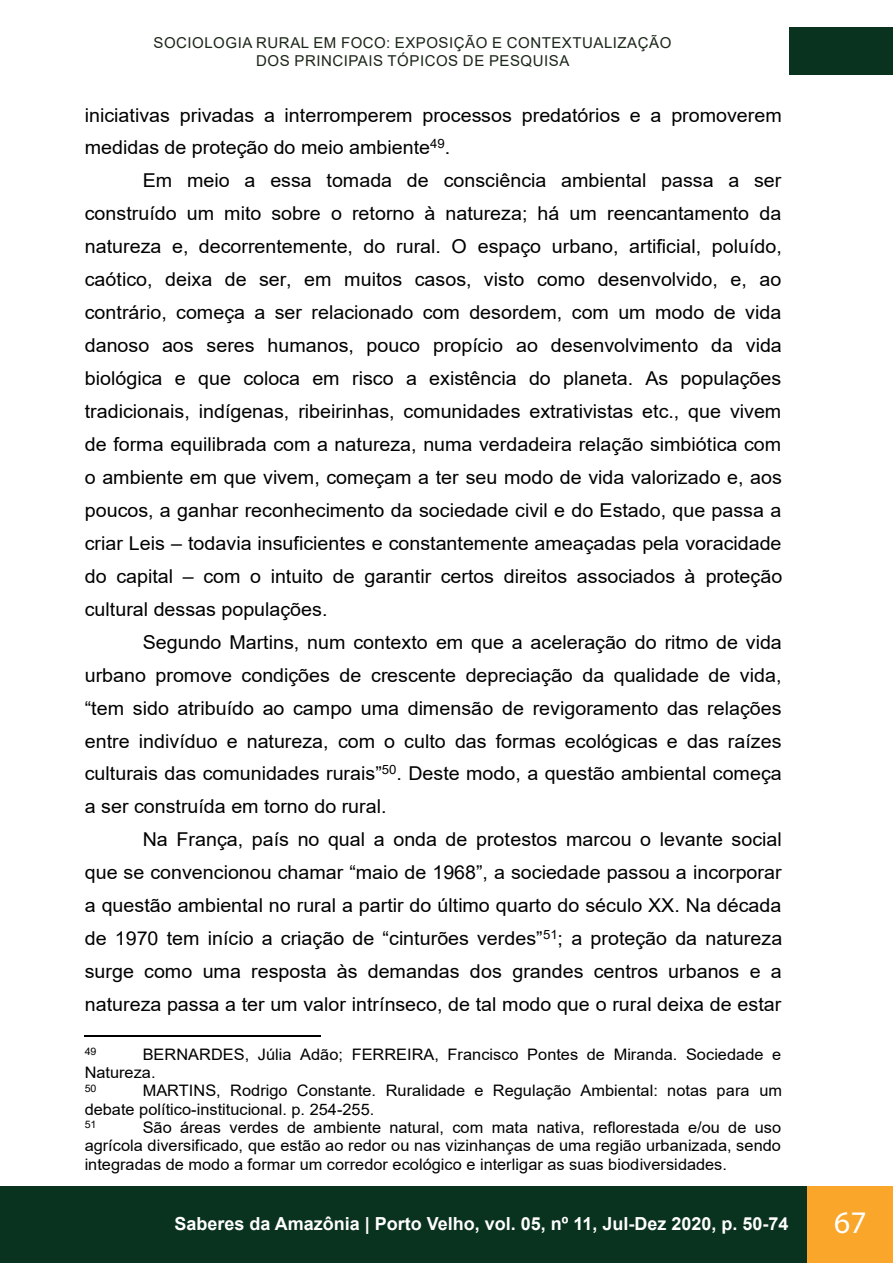
<style>
.page{position:relative;width:893px;height:1263px;background:#fff}
.page>*{position:absolute;margin:0;border:0;box-sizing:border-box;transform-origin:0 0}
.t1{font:31.5px "Myriad Pro";color:#fff}
.t2{font:19.05px "Arial";color:#000}
.t3{font:700 18px "Arial";color:#fff}
.t4{font:15.9px/18.3px "Arial";color:#000}
.t5{font:15px/18px "Arial";letter-spacing:.035em;color:#1a2618;text-align:center}
.t6{font:10.35px "Arial";color:#000}
</style>
<div class="page">
<div style="left:789px;top:28px;width:104px;height:47px;background:#09321f"></div>
<div style="left:0;top:1186px;width:893px;height:77px;background:#09321f"></div>
<div style="left:808px;top:1186px;width:85px;height:77px;background:#f9a62a"></div>
<hr style="left:85px;top:1036px;width:236px;height:1px;background:#000">
<p class="t5" style="left:153px;top:34px;width:519px">SOCIOLOGIA RURAL EM FOCO: EXPOSIÇÃO E CONTEXTUALIZAÇÃO<br>DOS PRINCIPAIS TÓPICOS DE PESQUISA</p>
<p class="t2" style="left:85px;top:102px;width:698px">iniciativas privadas a interromperem processos predatórios e a promoverem</p>
<p class="t2" style="left:85px;top:135px;width:367px">medidas de proteção do meio ambiente<sup>49</sup>.</p>
<p class="t2" style="left:143px;top:168px;width:640px">Em meio a essa tomada de consciência ambiental passa a ser</p>
<p class="t2" style="left:85px;top:200px;width:698px">construído um mito sobre o retorno à natureza; há um reencantamento da</p>
<p class="t2" style="left:85px;top:234px;width:699px">natureza e, decorrentemente, do rural. O espaço urbano, artificial, poluído,</p>
<p class="t2" style="left:85px;top:266px;width:698px">caótico, deixa de ser, em muitos casos, visto como desenvolvido, e, ao</p>
<p class="t2" style="left:85px;top:299px;width:698px">contrário, começa a ser relacionado com desordem, com um modo de vida</p>
<p class="t2" style="left:85px;top:332px;width:698px">danoso aos seres humanos, pouco propício ao desenvolvimento da vida</p>
<p class="t2" style="left:85px;top:365px;width:698px">biológica e que coloca em risco a existência do planeta. As populações</p>
<p class="t2" style="left:85px;top:398px;width:698px">tradicionais, indígenas, ribeirinhas, comunidades extrativistas etc., que vivem</p>
<p class="t2" style="left:85px;top:431px;width:698px">de forma equilibrada com a natureza, numa verdadeira relação simbiótica com</p>
<p class="t2" style="left:85px;top:464px;width:699px">o ambiente em que vivem, começam a ter seu modo de vida valorizado e, aos</p>
<p class="t2" style="left:85px;top:497px;width:698px">poucos, a ganhar reconhecimento da sociedade civil e do Estado, que passa a</p>
<p class="t2" style="left:85px;top:530px;width:698px">criar Leis – todavia insuficientes e constantemente ameaçadas pela voracidade</p>
<p class="t2" style="left:85px;top:563px;width:699px">do capital – com o intuito de garantir certos direitos associados à proteção</p>
<p class="t2" style="left:85px;top:596px;width:244px">cultural dessas populações.</p>
<p class="t2" style="left:143px;top:629px;width:640px">Segundo Martins, num contexto em que a aceleração do ritmo de vida</p>
<p class="t2" style="left:85px;top:662px;width:698px">urbano promove condições de crescente depreciação da qualidade de vida,</p>
<p class="t2" style="left:85px;top:695px;width:699px">“tem sido atribuído ao campo uma dimensão de revigoramento das relações</p>
<p class="t2" style="left:85px;top:728px;width:698px">entre indivíduo e natureza, com o culto das formas ecológicas e das raízes</p>
<p class="t2" style="left:85px;top:761px;width:698px">culturais das comunidades rurais”<sup>50</sup>. Deste modo, a questão ambiental começa</p>
<p class="t2" style="left:85px;top:794px;width:303px">a ser construída em torno do rural.</p>
<p class="t2" style="left:143px;top:826px;width:641px">Na França, país no qual a onda de protestos marcou o levante social</p>
<p class="t2" style="left:85px;top:859px;width:698px">que se convencionou chamar “maio de 1968”, a sociedade passou a incorporar</p>
<p class="t2" style="left:85px;top:892px;width:698px">a questão ambiental no rural a partir do último quarto do século XX. Na década</p>
<p class="t2" style="left:85px;top:925px;width:699px">de 1970 tem início a criação de “cinturões verdes”<sup>51</sup>; a proteção da natureza</p>
<p class="t2" style="left:85px;top:958px;width:699px">surge como uma resposta às demandas dos grandes centros urbanos e a</p>
<p class="t2" style="left:85px;top:991px;width:698px">natureza passa a ter um valor intrínseco, de tal modo que o rural deixa de estar</p>
<p class="t6" style="left:85px;top:1044px;width:13px">49</p>
<p class="t4" style="left:85px;top:1045px;width:698px;text-indent:58px">BERNARDES, Júlia Adão; FERREIRA, Francisco Pontes de Miranda. Sociedade e<br>Natureza.</p>
<p class="t6" style="left:85px;top:1081px;width:13px">50</p>
<p class="t4" style="left:85px;top:1081px;width:699px;text-indent:58px">MARTINS, Rodrigo Constante. Ruralidade e Regulação Ambiental: notas para um debate político-institucional. p. 254-255.</p>
<p class="t6" style="left:85px;top:1117px;width:13px">51</p>
<p class="t4" style="left:85px;top:1118px;width:698px;text-align:justify;text-indent:58px">São áreas verdes de ambiente natural, com mata nativa, reflorestada e/ou de uso agrícola diversificado, que estão ao redor ou nas vizinhanças de uma região urbanizada, sendo integradas de modo a formar um corredor ecológico e interligar as suas biodiversidades.</p>
<p class="t3" style="left:174px;top:1211px;width:616px">Saberes da Amazônia | Porto Velho, vol. 05, nº 11, Jul-Dez 2020, p. 50-74</p>
<h1 class="t1" style="left:834px;top:1202px;width:34px">67</h1>
</div>
